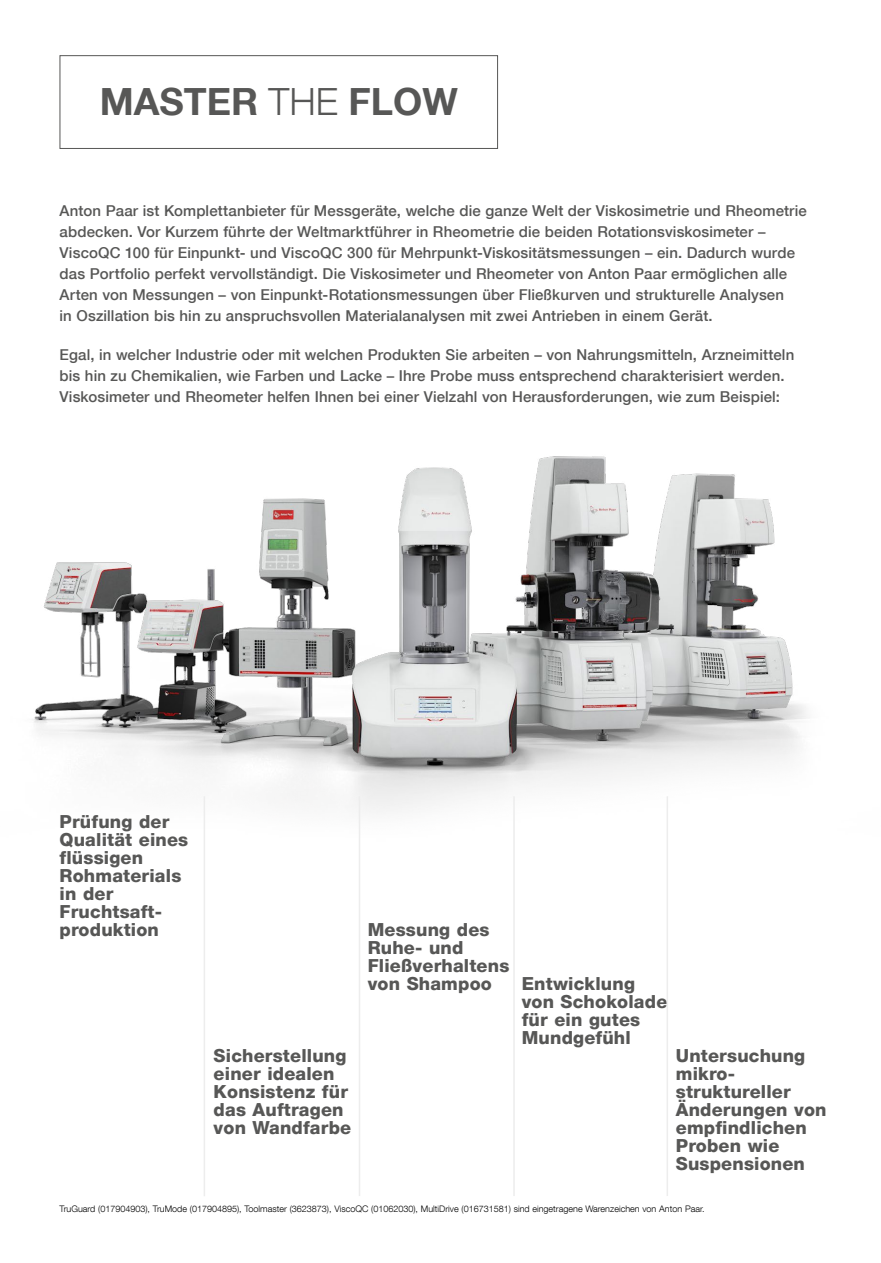
<style>
.page{position:relative;width:881px;height:1263px;background:#fff}
.page>*{position:absolute;margin:0;border:0;box-sizing:border-box;transform-origin:0 0}
.t1{font:700 37.5px "Helvetica Neue LT Com";color:#575756}
.t2{font:800 18px/18px "Helvetica Neue LT Com";letter-spacing:.01em;color:#575756}
.t3{font:500 15px/21px "Helvetica Neue LT Com";letter-spacing:.01em;color:#575756}
.t4{font:300 9px "Helvetica Neue LT Com";color:#000}
.s1{font-weight:300}
</style>
<div class="page">
<img style="left:32px;top:456px;width:775px;height:432px">
<div style="left:60px;top:55px;width:437px;height:94px;border:1px solid #575756"></div>
<hr style="left:666px;top:796px;width:1px;height:400px;background:#ededed">
<hr style="left:513px;top:796px;width:1px;height:400px;background:#ededed">
<hr style="left:358px;top:796px;width:2px;height:400px;background:#ededed">
<hr style="left:203px;top:796px;width:2px;height:400px;background:#ededed">
<h1 class="t1" style="left:100px;top:78px;width:359px">MASTER <span class="s1">THE</span> FLOW</h1>
<p class="t3" style="left:60px;top:200px;width:748px">Anton Paar ist Komplettanbieter für Messgeräte, welche die ganze Welt der Viskosimetrie und Rheometrie abdecken. Vor Kurzem führte der Weltmarktführer in Rheometrie die beiden Rotationsviskosimeter – ViscoQC 100 für Einpunkt- und ViscoQC 300 für Mehrpunkt-Viskositätsmessungen – ein. Dadurch wurde das Portfolio perfekt vervollständigt. Die Viskosimeter und Rheometer von Anton Paar ermöglichen alle Arten von Messungen – von Einpunkt-Rotationsmessungen über Fließkurven und strukturelle Analysen<br>in Oszillation bis hin zu anspruchsvollen Materialanalysen mit zwei Antrieben in einem Gerät.</p>
<p class="t3" style="left:60px;top:344px;width:736px">Egal, in welcher Industrie oder mit welchen Produkten Sie arbeiten – von Nahrungsmitteln, Arzneimitteln bis hin zu Chemikalien, wie Farben und Lacke – Ihre Probe muss entsprechend charakterisiert werden.<br>Viskosimeter und Rheometer helfen Ihnen bei einer Vielzahl von Herausforderungen, wie zum Beispiel:</p>
<p class="t2" style="left:60px;top:813px;width:130px">Prüfung der<br>Qualität eines flüssigen<br>Rohmaterials in der<br>Fruchtsaft&shy;produktion</p>
<p class="t2" style="left:367px;top:921px;width:143px">Messung des<br>Ruhe- und<br>Fließverhaltens von Shampoo</p>
<p class="t2" style="left:521px;top:975px;width:147px">Entwicklung von Schokolade für ein gutes<br>Mundgefühl</p>
<p class="t2" style="left:213px;top:1047px;width:139px">Sicherstellung einer idealen<br>Konsistenz für das Auftragen von Wandfarbe</p>
<p class="t2" style="left:675px;top:1047px;width:152px">Untersuchung mikro&shy;struktureller<br>Änderungen von empfindlichen<br>Proben wie<br>Suspensionen</p>
<p class="t4" style="left:60px;top:1204px;width:646px">TruGuard (017904903), TruMode (017904895), Toolmaster (3623873), ViscoQC (01062030), MultiDrive (016731581) sind eingetragene Warenzeichen von Anton Paar.</p>
</div>
